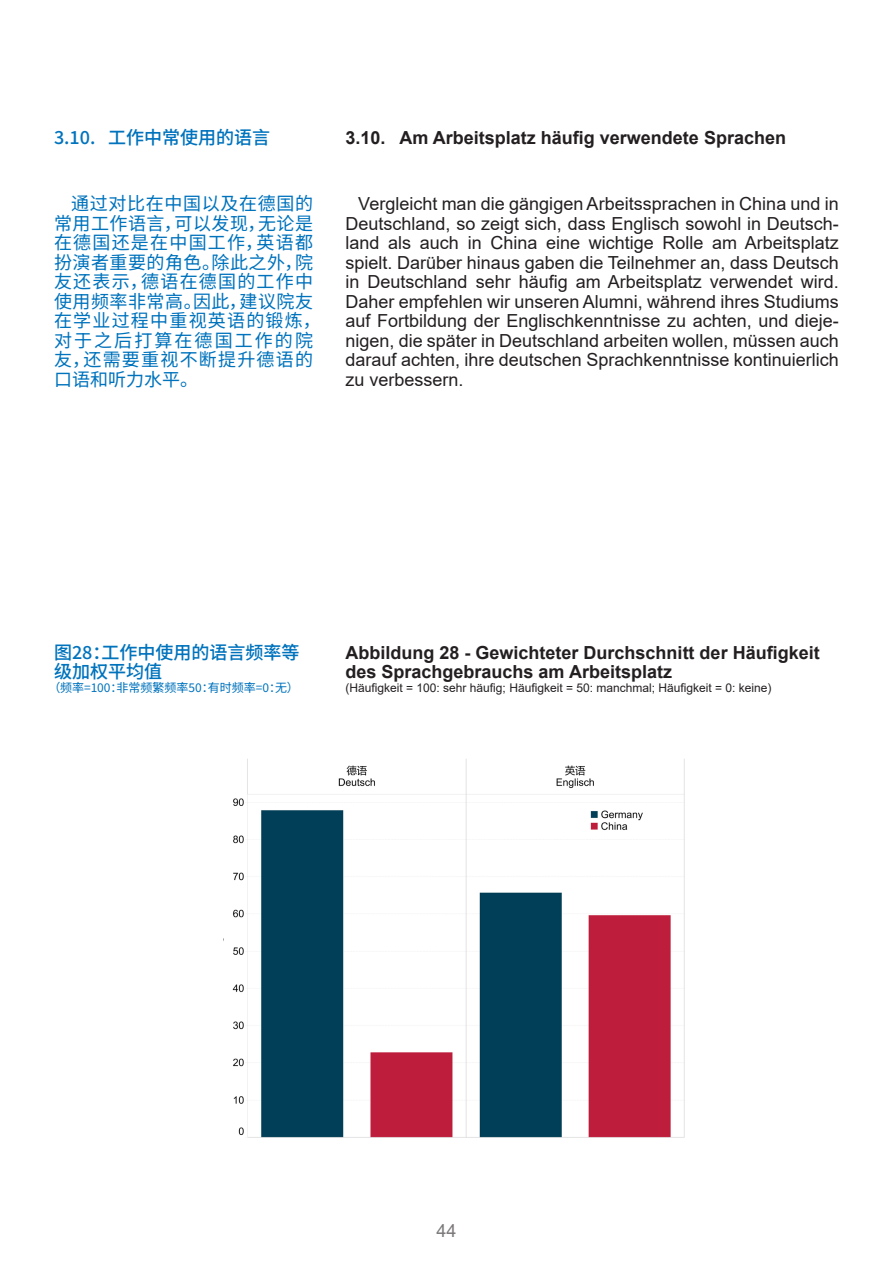
<style>
.page{position:relative;width:893px;height:1263px;background:#fff}
.page>*{position:absolute;margin:0;border:0;box-sizing:border-box;transform-origin:0 0}
.D_Text{font:18px/19.5px "Arial";color:#231f20;text-align:justify}
.Chin_Text{font:18px/19.5px "Noto Sans SC";letter-spacing:.07em;color:#0073bd}
.D_Überschrift{font:700 18px/19.5px "Arial";color:#231f20}
.Chin_Überschrift{font:500 18px/19.5px "Noto Sans SC";color:#0073bd}
.D_Fuß{font:12px "Arial";color:#231f20}
.Chin_Fuß{font:12px "Noto Sans SC";color:#0073bd}
</style>
<div class="page">
<img style="left:232px;top:759px;width:453px;height:379px">
<p class="Chin_Überschrift" style="left:54px;top:128px;width:217px">3.10. 工作中常使用的语言</p>
<p class="D_Überschrift" style="left:346px;top:129px;width:442px">3.10. Am Arbeitsplatz häufig verwendete Sprachen</p>
<p class="Chin_Text" style="left:54px;top:194px;width:268px;text-indent:17px">通过对比在中国以及在德国的常用工作语言，可以发现，无论是在德国还是在中国工作，英语都扮演者重要的角色。除此之外，院友还表示，德语在德国的工作中使用频率非常高。因此，建议院友在学业过程中重视英语的锻炼，对于之后打算在德国工作的院友，还需要重视不断提升德语的口语和听力水平。</p>
<p class="D_Text" style="left:346px;top:194px;width:495px;text-indent:13px">Vergleicht man die gängigen Arbeitssprachen in China und in Deutschland, so zeigt sich, dass Englisch sowohl in Deutsch&shy;land als auch in China eine wichtige Rolle am Arbeitsplatz spielt. Darüber hinaus gaben die Teilnehmer an, dass Deutsch in Deutschland sehr häufig am Arbeitsplatz verwendet wird.<br>Daher empfehlen wir unseren Alumni, während ihres Studiums auf Fortbildung der Englischkenntnisse zu achten, und dieje&shy;nigen, die später in Deutschland arbeiten wollen, müssen auch darauf achten, ihre deutschen Sprachkenntnisse kontinuierlich zu verbessern.</p>
<p class="Chin_Überschrift" style="left:54px;top:643px;width:247px">图28：工作中使用的语言频率等级加权平均值</p>
<p class="Chin_Fuß" style="left:48px;top:681px;width:252px">（频率=100：非常频繁频率50：有时频率=0：无）</p>
<p class="D_Überschrift" style="left:346px;top:643px;width:476px">Abbildung 28 - Gewichteter Durchschnitt der Häufigkeit des Sprachgebrauchs am Arbeitsplatz</p>
<p class="D_Fuß" style="left:346px;top:680px;width:427px">(Häufigkeit = 100: sehr häufig; Häufigkeit = 50: manchmal; Häufigkeit = 0: keine)</p>
<p class="D_Text" style="left:436px;top:1221px;width:22px">44</p>
</div>
